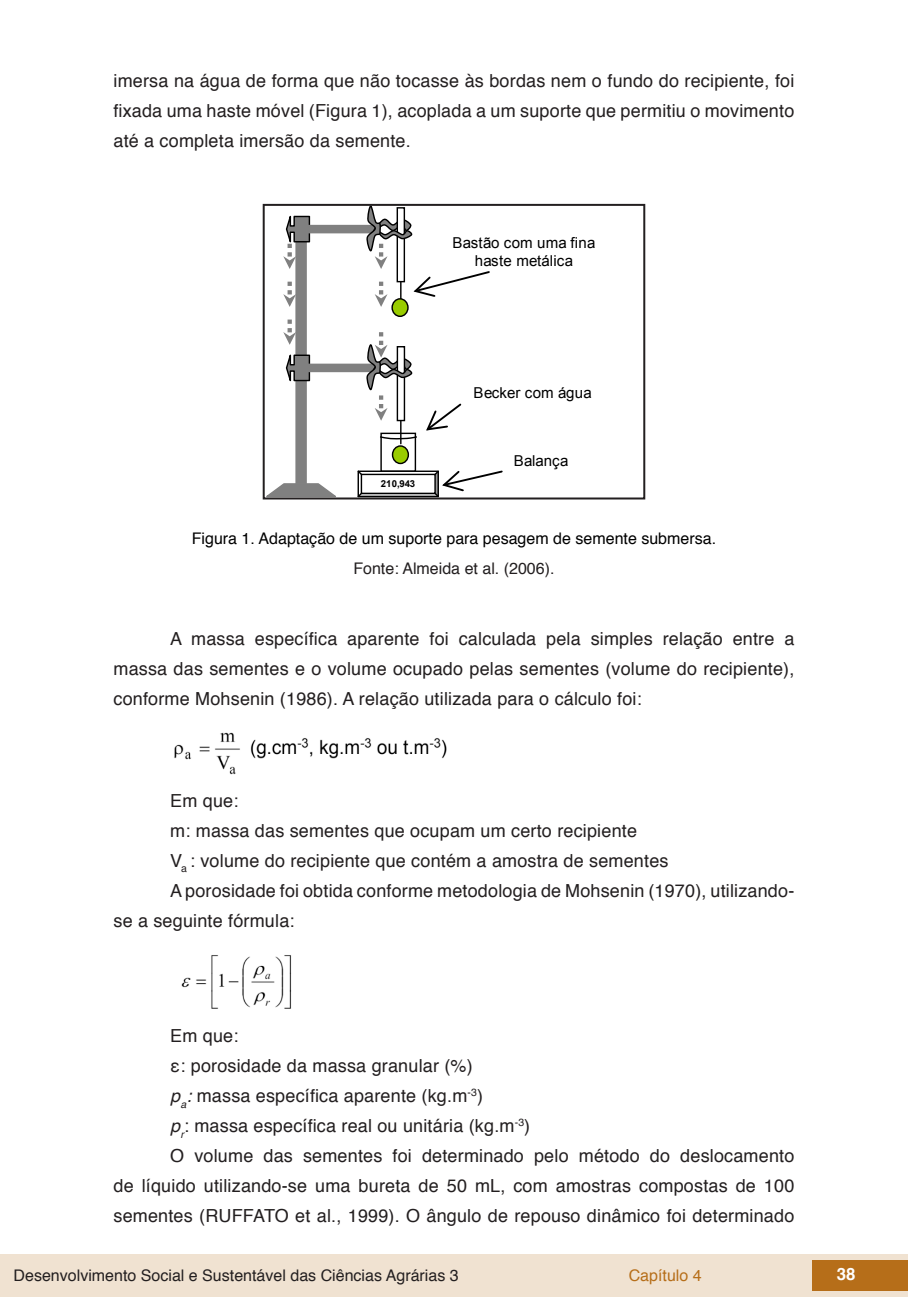
<style>
.page{position:relative;width:908px;height:1304px;background:#fff}
.page>*{position:absolute;margin:0;border:0;box-sizing:border-box;transform-origin:0 0}
.txt{font:18px/30px "Helvetica";letter-spacing:.01em;color:#231f20;text-align:justify}
.t1{font:700 16.8px "Helvetica";color:#fff}
.fonte_tab_gra_imag{font:16px "Helvetica";color:#231f20}
.info_tab_graf_imag{font:16px "Helvetica";color:#000}
.t2{font:16px "Helvetica";color:#b66e19}
.t3{font:15px/17.4px "Arial";letter-spacing:.015em;color:#000;text-align:center}
.t4{font:700 9.6px "Arial";letter-spacing:.015em;color:#000}
.s1{font-style:italic}
</style>
<div class="page">
<div style="left:0;top:1254px;width:906px;height:43px;background:#f0e2d1"></div>
<div style="left:812px;top:1261px;width:95px;height:30px;background:#b66e19"></div>
<svg style="left:266px;top:483px;width:70px;height:13px"></svg>
<div style="left:295px;top:218px;width:12px;height:266px;background:#808080"></div>
<div style="left:298px;top:225px;width:80px;height:8px;background:#808080"></div>
<div style="left:392px;top:299px;width:16px;height:17px;background:#9c0;border-radius:50%"></div>
<div style="left:391px;top:298px;width:17px;height:19px;border:1px solid #000;border-radius:50%"></div>
<div style="left:298px;top:364px;width:80px;height:8px;background:#808080"></div>
<svg style="left:392px;top:446px;width:16px;height:17px"></svg>
<div style="left:391px;top:445px;width:18px;height:19px;border:1px solid #000;border-radius:50%"></div>
<div style="left:380px;top:433px;width:36px;height:39px;border:1px solid #000"></div>
<svg style="left:283px;top:215px;width:28px;height:54px"></svg>
<svg style="left:283px;top:282px;width:13px;height:25px"></svg>
<svg style="left:283px;top:320px;width:28px;height:70px"></svg>
<svg style="left:365px;top:332px;width:52px;height:112px"></svg>
<svg style="left:426px;top:403px;width:36px;height:28px"></svg>
<svg style="left:357px;top:469px;width:146px;height:27px"></svg>
<svg style="left:365px;top:207px;width:125px;height:100px"></svg>
<div style="left:262px;top:204px;width:383px;height:295px;border:2px solid #231f20"></div>
<img style="left:174px;top:732px;width:273px;height:43px">
<img style="left:181px;top:955px;width:111px;height:54px">
<p class="txt" style="left:113px;top:66px;width:682px">imersa na água de forma que não tocasse às bordas nem o fundo do recipiente, foi fixada uma haste móvel (Figura 1), acoplada a um suporte que permitiu o movimento até a completa imersão da semente.</p>
<p class="t3" style="left:452px;top:234px;width:145px">Bastão com uma fina haste metálica</p>
<p class="t3" style="left:473px;top:384px;width:120px">Becker com água</p>
<p class="t4" style="left:380px;top:477px;width:36px">210,943</p>
<p class="t3" style="left:513px;top:452px;width:56px">Balança</p>
<p class="info_tab_graf_imag" style="left:192px;top:526px;width:525px">Figura 1. Adaptação de um suporte para pesagem de semente submersa.</p>
<p class="fonte_tab_gra_imag" style="left:353px;top:556px;width:202px">Fonte: Almeida et al. (2006).</p>
<p class="txt" style="left:113px;top:624px;width:682px;text-indent:57px">A massa específica aparente foi calculada pela simples relação entre a massa das sementes e o volume ocupado pelas sementes (volume do recipiente), conforme Mohsenin (1986). A relação utilizada para o cálculo foi:</p>
<p class="txt" style="left:170px;top:786px;width:70px">Em que:</p>
<p class="txt" style="left:170px;top:816px;width:468px">m: massa das sementes que ocupam um certo recipiente</p>
<p class="txt" style="left:170px;top:846px;width:499px">V<sub>a</sub> : volume do recipiente que contém a amostra de sementes</p>
<p class="txt" style="left:113px;top:876px;width:682px;text-indent:57px">A porosidade foi obtida conforme metodologia de Mohsenin (1970), utilizando&shy;se a seguinte fórmula:</p>
<p class="txt" style="left:170px;top:1021px;width:70px">Em que:</p>
<p class="txt" style="left:170px;top:1051px;width:304px">ε: porosidade da massa granular (%)</p>
<p class="txt" style="left:170px;top:1081px;width:314px"><span class="s1">p</span><sub>a</sub><span class="s1">:</span> massa específica aparente (kg.m<sup>-3</sup>)</p>
<p class="txt" style="left:170px;top:1111px;width:361px"><span class="s1">p</span><sub>r</sub>: massa específica real ou unitária (kg.m<sup>-3</sup>)</p>
<p class="txt" style="left:113px;top:1141px;width:682px;text-indent:57px">O volume das sementes foi determinado pelo método do deslocamento de líquido utilizando-se uma bureta de 50 mL, com amostras compostas de 100 sementes (RUFFATO et al., 1999). O ângulo de repouso dinâmico foi determinado</p>
<p class="fonte_tab_gra_imag" style="left:14px;top:1263px;width:446px">Desenvolvimento Social e Sustentável das Ciências Agrárias 3</p>
<p class="t2" style="left:628px;top:1263px;width:74px">Capítulo 4</p>
<p class="t1" style="left:836px;top:1261px;width:20px">38</p>
</div>
